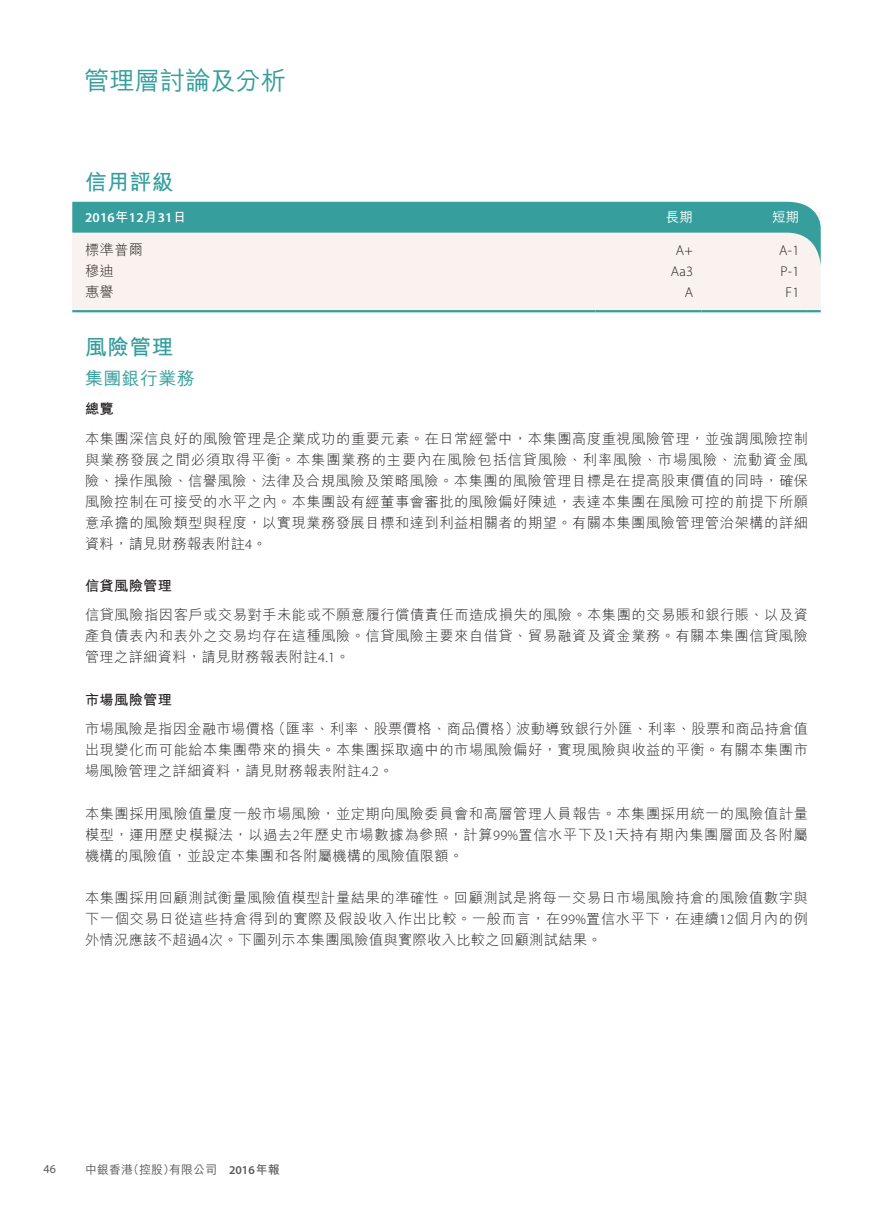
<style>
.page{position:relative;width:893px;height:1212px;background:#fff}
.page>*{position:absolute;margin:0;border:0;box-sizing:border-box;transform-origin:0 0}
.t1{font:500 25.5px "M Hei HK";letter-spacing:-.01em;color:#379e9e}
.t2{font:700 21.75px "M Hei HK";letter-spacing:.02em;color:#379e9e}
.t3{font:500 18px "M Hei HK";letter-spacing:.02em;color:#379e9e}
.t4{font:300 14.25px/21px "M Hei HK";letter-spacing:.035em;color:#231f20;text-align:justify}
.t5{font:300 14.25px "Myriad Pro";color:#231f20}
.t6{font:700 14.25px "M Hei HK";letter-spacing:.02em;color:#231f20}
.t7{font:600 13.5px "Myriad Pro";letter-spacing:.02em;color:#fff}
.t8{font:500 13.5px "M Hei HK";color:#fff}
.t9{font:500 12px "M Hei HK";color:#57585a}
.t10{font:12px "Myriad Pro";color:#57585a}
.s1{font-family:"M Hei HK";font-weight:700}
.s2{font-family:"Myriad Pro"}
.s3{font-family:"Myriad Pro";font-weight:600}
.s4{font-weight:700}
</style>
<div class="page">
<div style="left:72px;top:267px;width:749px;height:43px;background:#faf2ee"></div>
<svg style="left:72px;top:310px;width:13px;height:2px"></svg>
<hr style="left:85px;top:310px;width:510px;height:2px;background:#379e9e">
<hr style="left:595px;top:310px;width:107px;height:2px;background:#379e9e">
<hr style="left:702px;top:310px;width:106px;height:2px;background:#379e9e">
<svg style="left:808px;top:310px;width:13px;height:2px"></svg>
<svg style="left:72px;top:202px;width:749px;height:65px;background:#9dcac8"></svg>
<h1 class="t1" style="left:84px;top:62px;width:204px">管理層討論及分析</h1>
<h2 class="t2" style="left:85px;top:166px;width:90px">信用評級</h2>
<p class="t7" style="left:85px;top:209px;width:103px">2016<span class="s1">年</span>12<span class="s1">月</span>31<span class="s1">日</span></p>
<p class="t8" style="left:666px;top:208px;width:29px">長期</p>
<p class="t8" style="left:772px;top:208px;width:29px">短期</p>
<p class="t4" style="left:85px;top:238px;width:59px">標準普爾</p>
<p class="t5" style="left:676px;top:242px;width:19px">A+</p>
<p class="t5" style="left:779px;top:242px;width:22px">A-1</p>
<p class="t4" style="left:85px;top:259px;width:30px">穆迪</p>
<p class="t5" style="left:671px;top:263px;width:24px">Aa3</p>
<p class="t5" style="left:780px;top:263px;width:20px">P-1</p>
<p class="t4" style="left:85px;top:280px;width:30px">惠譽</p>
<p class="t5" style="left:685px;top:284px;width:10px">A</p>
<p class="t5" style="left:786px;top:284px;width:15px">F1</p>
<h2 class="t2" style="left:85px;top:331px;width:90px">風險管理</h2>
<p class="t3" style="left:85px;top:365px;width:111px">集團銀行業務</p>
<p class="t6" style="left:85px;top:398px;width:30px">總覽</p>
<p class="t4" style="left:85px;top:427px;width:725px">本集團深信良好的風險管理是企業成功的重要元素。在日常經營中，本集團高度重視風險管理，並強調風險控制與業務發展之間必須取得平衡。本集團業務的主要內在風險包括信貸風險、利率風險、市場風險、流動資金風險、操作風險、信譽風險、法律及合規風險及策略風險。本集團的風險管理目標是在提高股東價值的同時，確保風險控制在可接受的水平之內。本集團設有經董事會審批的風險偏好陳述，表達本集團在風險可控的前提下所願意承擔的風險類型與程度，以實現業務發展目標和達到利益相關者的期望。有關本集團風險管理管治架構的詳細資料，請見財務報表附註<span class="s2">4</span>。</p>
<p class="t6" style="left:85px;top:575px;width:88px">信貸風險管理</p>
<p class="t4" style="left:85px;top:604px;width:724px">信貸風險指因客戶或交易對手未能或不願意履行償債責任而造成損失的風險。本集團的交易賬和銀行賬、以及資產負債表內和表外之交易均存在這種風險。信貸風險主要來自借貸、貿易融資及資金業務。有關本集團信貸風險管理之詳細資料，請見財務報表附註<span class="s2">4.1</span>。</p>
<p class="t6" style="left:85px;top:689px;width:88px">市場風險管理</p>
<p class="t4" style="left:85px;top:718px;width:725px">市場風險是指因金融市場價格（匯率、利率、股票價格、商品價格）波動導致銀行外匯、利率、股票和商品持倉值出現變化而可能給本集團帶來的損失。本集團採取適中的市場風險偏好，實現風險與收益的平衡。有關本集團市場風險管理之詳細資料，請見財務報表附註<span class="s2">4.2</span>。</p>
<p class="t4" style="left:85px;top:802px;width:724px">本集團採用風險值量度一般市場風險，並定期向風險委員會和高層管理人員報告。本集團採用統一的風險值計量模型，運用歷史模擬法，以過去<span class="s2">2</span>年歷史市場數據為參照，計算<span class="s2">99%</span>置信水平下及<span class="s2">1</span>天持有期內集團層面及各附屬機構的風險值，並設定本集團和各附屬機構的風險值限額。</p>
<p class="t4" style="left:85px;top:886px;width:724px">本集團採用回顧測試衡量風險值模型計量結果的準確性。回顧測試是將每一交易日市場風險持倉的風險值數字與下一個交易日從這些持倉得到的實際及假設收入作出比較。一般而言，在<span class="s2">99%</span>置信水平下，在連續<span class="s2">12</span>個月內的例外情況應該不超過<span class="s2">4</span>次。下圖列示本集團風險值與實際收入比較之回顧測試結果。</p>
<p class="t10" style="left:44px;top:1161px;width:14px">46</p>
<p class="t9" style="left:85px;top:1160px;width:196px">中銀香港（控股）有限公司 <span class="s3">2016</span><span class="s4">年報</span></p>
</div>
